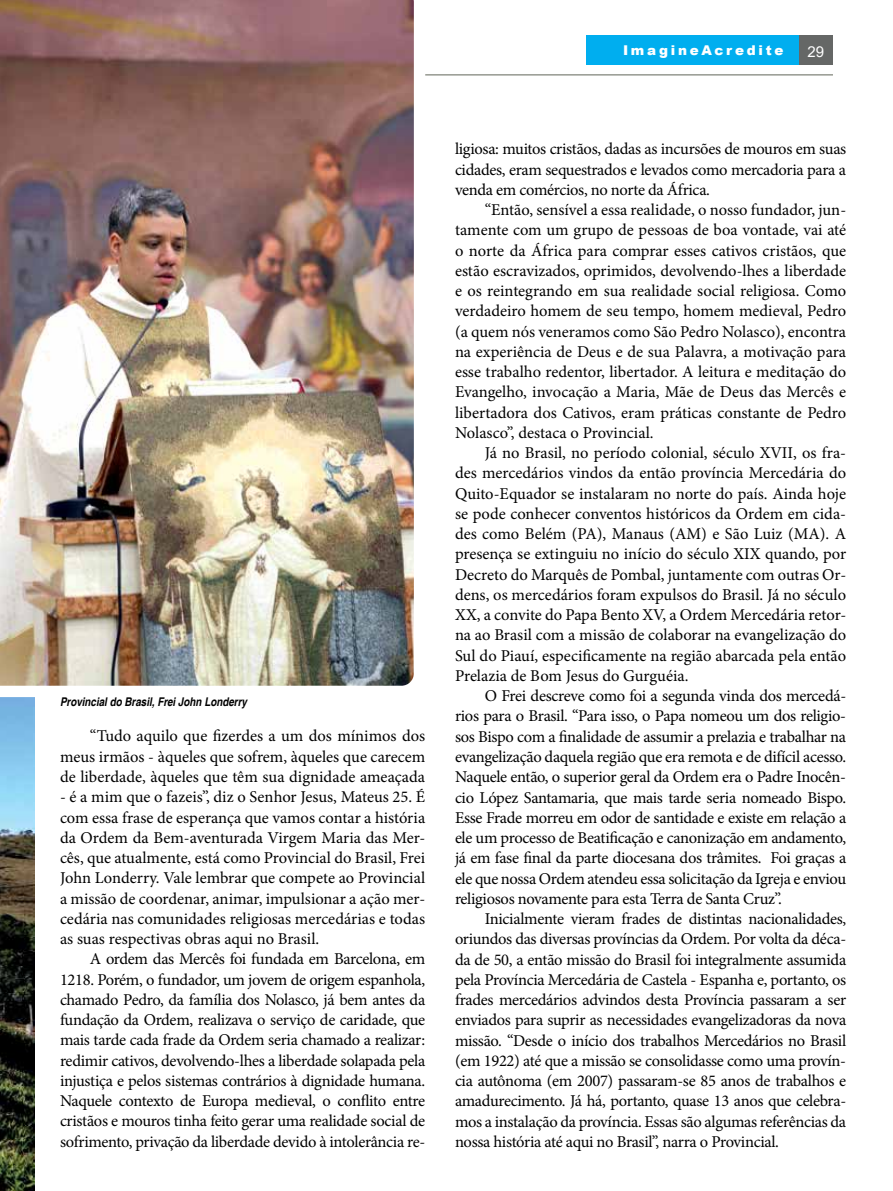
<style>
.page{position:relative;width:893px;height:1191px;background:#fff}
.page>*{position:absolute;margin:0;border:0;box-sizing:border-box;transform-origin:0 0}
.t1{font:16.5px/20.2px "Minion Pro";letter-spacing:-.015em;color:#000;text-align:justify}
.t2{font:15px "Arial";color:#fff}
.t3{font:900 13.5px "Arial";letter-spacing:.2em;color:#fff}
.t4{font:italic 700 condensed 12px "Helvetica";color:#000}
</style>
<div class="page">
<img style="left:0;top:697px;width:34px;height:494px">
<div style="left:798px;top:35px;width:35px;height:30px;background:#656766"></div>
<hr style="left:60px;top:74px;width:773px;height:1px;background:#73776b">
<div style="left:586px;top:35px;width:212px;height:30px;background:#00aeef"></div>
<img style="left:0;top:0;width:425px;height:686px">
<p class="t3" style="left:623px;top:40px;width:162px">ImagineAcredite</p>
<p class="t2" style="left:807px;top:41px;width:18px">29</p>
<p class="t4" style="left:60px;top:694px;width:188px">Provincial do Brasil, Frei John Londerry</p>
<p class="t1" style="left:60px;top:726px;width:367px;text-indent:30px">“Tudo aquilo que fizerdes a um dos mínimos dos meus irmãos - àqueles que sofrem, àqueles que carecem de liberdade, àqueles que têm sua dignidade ameaçada</p>
<p class="t1" style="left:60px;top:787px;width:367px">- é a mim que o fazeis”, diz o Senhor Jesus, Mateus 25. É com essa frase de esperança que vamos contar a história da Ordem da Bem-aventurada Virgem Maria das Mer&shy;cês, que atualmente, está como Provincial do Brasil, Frei John Londerry. Vale lembrar que compete ao Provincial a missão de coordenar, animar, impulsionar a ação mer&shy;cedária nas comunidades religiosas mercedárias e todas as suas respectivas obras aqui no Brasil.</p>
<p class="t1" style="left:60px;top:949px;width:367px;text-indent:30px">A ordem das Mercês foi fundada em Barcelona, em 1218. Porém, o fundador, um jovem de origem espanhola, chamado Pedro, da família dos Nolasco, já bem antes da fundação da Ordem, realizava o serviço de caridade, que mais tarde cada frade da Ordem seria chamado a realizar: redimir cativos, devolvendo-lhes a liberdade solapada pela injustiça e pelos sistemas contrários à dignidade humana.<br>Naquele contexto de Europa medieval, o conflito entre cristãos e mouros tinha feito gerar uma realidade social de sofrimento, privação da liberdade devido à intolerância re-</p>
<p class="t1" style="left:455px;top:139px;width:393px">ligiosa: muitos cristãos, dadas as incursões de mouros em suas cidades, eram sequestrados e levados como mercadoria para a venda em comércios, no norte da África.</p>
<p class="t1" style="left:455px;top:200px;width:393px;text-indent:30px">“Então, sensível a essa realidade, o nosso fundador, jun&shy;tamente com um grupo de pessoas de boa vontade, vai até o norte da África para comprar esses cativos cristãos, que estão escravizados, oprimidos, devolvendo-lhes a liberdade e os reintegrando em sua realidade social religiosa. Como verdadeiro homem de seu tempo, homem medieval, Pedro (a quem nós veneramos como São Pedro Nolasco), encontra na experiência de Deus e de sua Palavra, a motivação para esse trabalho redentor, libertador. A leitura e meditação do Evangelho, invocação a Maria, Mãe de Deus das Mercês e libertadora dos Cativos, eram práticas constante de Pedro Nolasco”, destaca o Provincial.</p>
<p class="t1" style="left:455px;top:443px;width:393px;text-indent:30px">Já no Brasil, no período colonial, século XVII, os fra&shy;des mercedários vindos da então província Mercedária do Quito-Equador se instalaram no norte do país. Ainda hoje se pode conhecer conventos históricos da Ordem em cida&shy;des como Belém (PA), Manaus (AM) e São Luiz (MA). A presença se extinguiu no início do século XIX quando, por Decreto do Marquês de Pombal, juntamente com outras Or&shy;dens, os mercedários foram expulsos do Brasil. Já no século XX, a convite do Papa Bento XV, a Ordem Mercedária retor&shy;na ao Brasil com a missão de colaborar na evangelização do Sul do Piauí, especificamente na região abarcada pela então Prelazia de Bom Jesus do Gurguéia.</p>
<p class="t1" style="left:455px;top:686px;width:393px;text-indent:30px">O Frei descreve como foi a segunda vinda dos mercedá&shy;rios para o Brasil. “Para isso, o Papa nomeou um dos religio&shy;sos Bispo com a finalidade de assumir a prelazia e trabalhar na evangelização daquela região que era remota e de difícil acesso.<br>Naquele então, o superior geral da Ordem era o Padre Inocên&shy;cio López Santamaria, que mais tarde seria nomeado Bispo.<br>Esse Frade morreu em odor de santidade e existe em relação a ele um processo de Beatificação e canonização em andamento, já em fase final da parte diocesana dos trâmites. Foi graças a ele que nossa Ordem atendeu essa solicitação da Igreja e enviou religiosos novamente para esta Terra de Santa Cruz”.</p>
<p class="t1" style="left:455px;top:908px;width:393px;text-indent:30px">Inicialmente vieram frades de distintas nacionalidades, oriundos das diversas províncias da Ordem. Por volta da déca&shy;da de 50, a então missão do Brasil foi integralmente assumida pela Província Mercedária de Castela - Espanha e, portanto, os frades mercedários advindos desta Província passaram a ser enviados para suprir as necessidades evangelizadoras da nova missão. “Desde o início dos trabalhos Mercedários no Brasil (em 1922) até que a missão se consolidasse como uma provín&shy;cia autônoma (em 2007) passaram-se 85 anos de trabalhos e amadurecimento. Já há, portanto, quase 13 anos que celebra&shy;mos a instalação da província. Essas são algumas referências da nossa história até aqui no Brasil”, narra o Provincial.</p>
</div>
